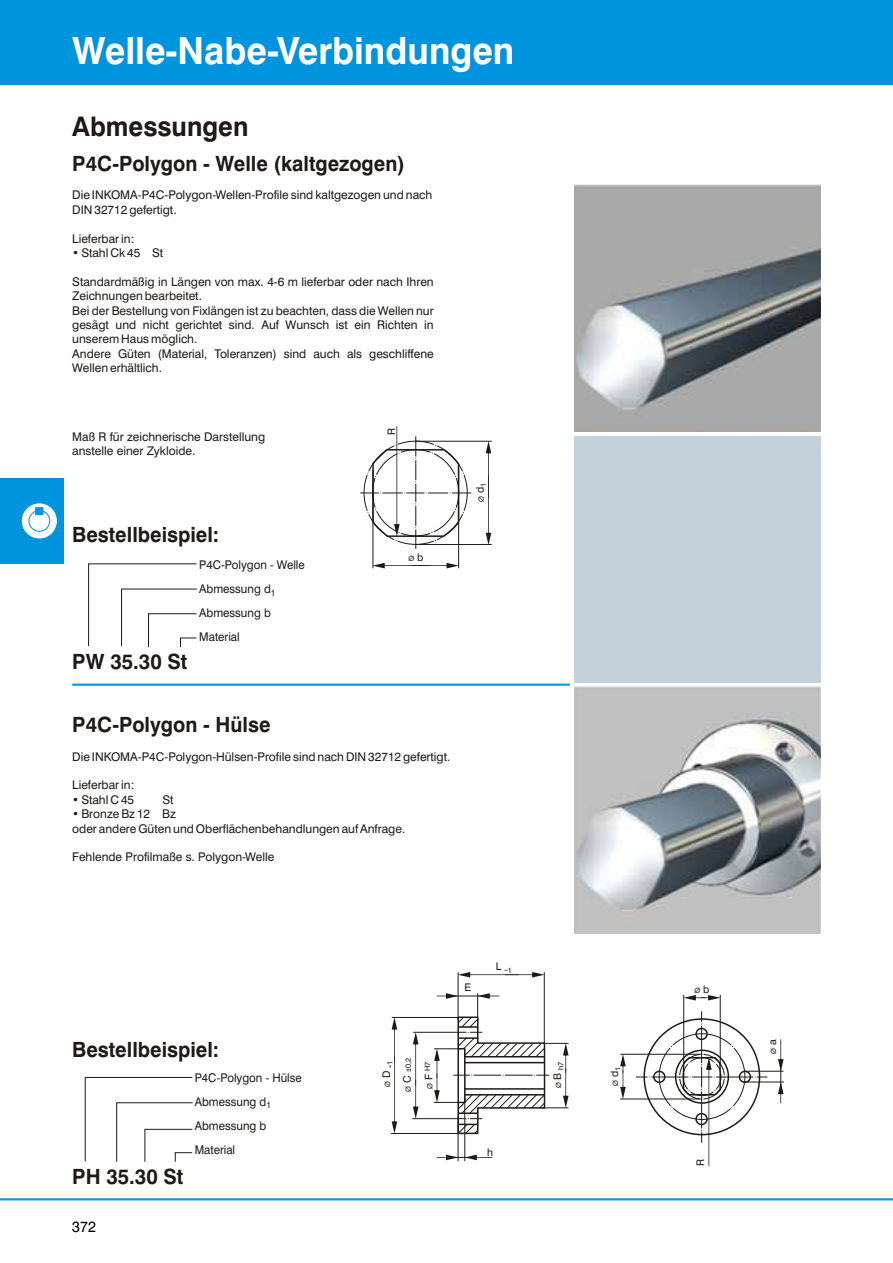
<style>
.page{position:relative;width:893px;height:1263px;background:#fff}
.page>*{position:absolute;margin:0;border:0;box-sizing:border-box;transform-origin:0 0}
.t1{font:700 37.5px "Swiss 721 BT";color:#fff;scale:.96 1}
.t2{font:700 27px "Swiss 721 BT";color:#1f1a17;scale:.96 1}
.t3{font:700 21px "Swiss 721 BT";color:#1f1a17;scale:.96 1}
.t4{font:15px "Swiss 721 BT";color:#000;scale:.96 1}
.t5{font:12px/14.4px "Swiss 721 BT";color:#1f1a17}
.t6{font:12px/24px "Swiss 721 BT";color:#1f1a17;scale:.96 1}
.t7{font:10.5px "Swiss 721 BT";color:#1f1a17}
.t8{font:500 7.5px "Bauhaus IT Cby BT";color:#1f1a17}
.t9{font:7.5px "Swiss 721 BT";color:#1f1a17}
.s1{font-family:"Swiss 721 BT";font-weight:400;font-size:10.5px}
.s2{font-family:"Swiss 721 BT";font-weight:400}
.s3{font-size:7.5px}
.s4{font-family:"Bauhaus IT Cby BT";font-weight:500}
.s5{font-size:10.5px}
.s6{font-family:"Arial"}
</style>
<div class="page">
<div style="left:574px;top:436px;width:247px;height:246px;background:#c4d1db"></div>
<img style="left:574px;top:687px;width:247px;height:246px">
<img style="left:574px;top:185px;width:247px;height:247px">
<div style="left:0;top:0;width:893px;height:85px;background:#0094de"></div>
<hr style="left:0;top:1198px;width:893px;height:2px;background:#0094de">
<svg style="left:392px;top:1018px;width:5px;height:115px"></svg>
<svg style="left:413px;top:1033px;width:5px;height:85px"></svg>
<svg style="left:459px;top:972px;width:85px;height:5px"></svg>
<hr style="left:392px;top:1017px;width:69px;height:1px;background:#1f1a17">
<hr style="left:458px;top:972px;width:1px;height:48px;background:#1f1a17">
<hr style="left:458px;top:1116px;width:1px;height:45px;background:#1f1a17">
<hr style="left:464px;top:1097px;width:1px;height:64px;background:#1f1a17">
<hr style="left:544px;top:972px;width:1px;height:73px;background:#1f1a17">
<hr style="left:413px;top:1032px;width:69px;height:1px;background:#1f1a17">
<svg style="left:437px;top:1154px;width:55px;height:6px"></svg>
<hr style="left:391px;top:1133px;width:70px;height:1px;background:#1f1a17">
<hr style="left:412px;top:1118px;width:70px;height:1px;background:#1f1a17">
<svg style="left:434px;top:993px;width:135px;height:142px"></svg>
<hr style="left:636px;top:1077px;width:131px;height:1px;background:#1f1a17">
<hr style="left:701px;top:1011px;width:1px;height:132px;background:#1f1a17">
<svg style="left:620px;top:1055px;width:6px;height:43px"></svg>
<svg style="left:684px;top:995px;width:36px;height:5px"></svg>
<hr style="left:620px;top:1054px;width:82px;height:1px;background:#1f1a17">
<hr style="left:745px;top:1071px;width:38px;height:1px;background:#1f1a17">
<svg style="left:778px;top:1039px;width:6px;height:64px"></svg>
<hr style="left:683px;top:995px;width:1px;height:69px;background:#1f1a17">
<hr style="left:620px;top:1098px;width:82px;height:1px;background:#1f1a17">
<hr style="left:745px;top:1081px;width:39px;height:1px;background:#1f1a17">
<hr style="left:720px;top:995px;width:1px;height:70px;background:#1f1a17">
<svg style="left:643px;top:1017px;width:118px;height:149px"></svg>
<svg style="left:88px;top:563px;width:109px;height:85px"></svg>
<svg style="left:84px;top:1077px;width:109px;height:85px"></svg>
<hr style="left:72px;top:684px;width:498px;height:2px;background:#0094de">
<hr style="left:415px;top:436px;width:1px;height:113px;background:#1f1a17">
<hr style="left:360px;top:493px;width:111px;height:1px;background:#1f1a17">
<svg style="left:374px;top:563px;width:84px;height:5px"></svg>
<hr style="left:415px;top:441px;width:77px;height:1px;background:#1f1a17">
<hr style="left:458px;top:470px;width:1px;height:98px;background:#1f1a17">
<hr style="left:415px;top:544px;width:77px;height:1px;background:#1f1a17">
<hr style="left:373px;top:470px;width:1px;height:98px;background:#1f1a17">
<svg style="left:366px;top:426px;width:99px;height:117px"></svg>
<svg style="left:486px;top:441px;width:5px;height:103px"></svg>
<div style="left:0;top:478px;width:64px;height:85px;background:#0094de"></div>
<svg style="left:21px;top:502px;width:37px;height:37px"></svg>
<div style="left:29px;top:510px;width:21px;height:22px;background:#fff;border:1px solid #0094de;border-radius:50%"></div>
<div style="left:35px;top:507px;width:8px;height:8px;background:#0094de;border:1px solid #0094de"></div>
<h1 class="t1" style="left:72px;top:35px;width:462px">Welle-Nabe-Verbindungen</h1>
<h2 class="t2" style="left:72px;top:116px;width:185px">Abmessungen</h2>
<h3 class="t3" style="left:72px;top:155px;width:348px">P4C-Polygon - Welle (kaltgezogen)</h3>
<p class="t5" style="left:72px;top:189px;width:362px">Die INKOMA-P4C-Polygon-Wellen-Profile sind kaltgezogen und nach<br>DIN 32712 gefertigt.</p>
<p class="t5" style="left:72px;top:232px;width:64px">Lieferbar in:</p>
<p class="t5" style="left:72px;top:247px;width:93px">• Stahl Ck 45 St</p>
<p class="t5" style="left:72px;top:275px;width:363px">Standardmäßig in Längen von max. 4-6 m lieferbar oder nach Ihren Zeichnungen bearbeitet.<br>Bei der Bestellung von Fixlängen ist zu beachten, dass die Wellen nur gesägt und nicht gerichtet sind. Auf Wunsch ist ein Richten in unserem Haus möglich.<br>Andere Güten (Material, Toleranzen) sind auch als geschliffene Wellen erhältlich.</p>
<p class="t5" style="left:72px;top:430px;width:194px">Maß R für zeichnerische Darstellung anstelle einer Zykloide.</p>
<h3 class="t3" style="left:72px;top:526px;width:154px">Bestellbeispiel:</h3>
<h3 class="t3" style="left:72px;top:653px;width:121px">PW 35.30 St</h3>
<p class="t6" style="left:199px;top:554px;width:112px">P4C-Polygon - Welle<br>Abmessung d<sub>1<br></sub>Abmessung b<br>Material</p>
<h3 class="t3" style="left:72px;top:716px;width:208px">P4C-Polygon - Hülse</h3>
<p class="t7" style="left:387px;top:435px;width:8px;rotate:-90deg">R</p>
<p class="t8" style="left:409px;top:555px;width:16px">Ø <span class="s1">b</span></p>
<p class="t5" style="left:72px;top:750px;width:380px">Die INKOMA-P4C-Polygon-Hülsen-Profile sind nach DIN 32712 gefertigt.</p>
<p class="t5" style="left:72px;top:779px;width:64px">Lieferbar in:</p>
<p class="t5" style="left:72px;top:793px;width:63px">• Stahl C 45</p>
<p class="t5" style="left:162px;top:793px;width:13px">St</p>
<p class="t5" style="left:72px;top:808px;width:334px">• Bronze Bz 12 Bz<br>oder andere Güten und Oberflächenbehandlungen auf Anfrage.</p>
<p class="t5" style="left:72px;top:851px;width:204px">Fehlende Profilmaße s. Polygon-Welle</p>
<p class="t8" style="left:478px;top:502px;width:21px;rotate:-90deg">Ø <span class="s1">d</span><span class="s2">1</span></p>
<p class="t7" style="left:465px;top:983px;width:8px">E</p>
<p class="t7" style="left:496px;top:964px;width:17px">L -<span class="s3">1</span></p>
<h3 class="t3" style="left:72px;top:1040px;width:154px">Bestellbeispiel:</h3>
<h3 class="t3" style="left:72px;top:1168px;width:117px">PH 35.30 St</h3>
<p class="t6" style="left:195px;top:1066px;width:113px">P4C-Polygon - Hülse<br>Abmessung d<sub>1<br></sub>Abmessung b<br>Material</p>
<p class="t4" style="left:72px;top:1221px;width:26px">372</p>
<p class="t7" style="left:384px;top:1087px;width:28px;rotate:-90deg"><sup>Ø</sup> D <span class="s3">1</span>-</p>
<p class="t9" style="left:405px;top:1092px;width:35px;rotate:-90deg"><span class="s4">Ø</span> <span class="s5">C</span> <span class="s6">±</span>0,2</p>
<p class="t8" style="left:612px;top:1086px;width:21px;rotate:-90deg">Ø <span class="s1">d</span><span class="s2">1</span></p>
<p class="t9" style="left:424px;top:1071px;width:11px;rotate:-90deg">H7</p>
<p class="t8" style="left:427px;top:1089px;width:16px;rotate:-90deg">Ø <span class="s1">F</span></p>
<p class="t9" style="left:558px;top:1088px;width:28px;rotate:-90deg"><sup>Ø</sup> <sup>B</sup> h7</p>
<p class="t7" style="left:487px;top:1148px;width:7px">h</p>
<p class="t8" style="left:694px;top:987px;width:16px">Ø <span class="s1">b</span></p>
<p class="t7" style="left:696px;top:1166px;width:8px;rotate:-90deg">R</p>
<p class="t8" style="left:771px;top:1053px;width:16px;rotate:-90deg">Ø <span class="s1">a</span></p>
</div>
